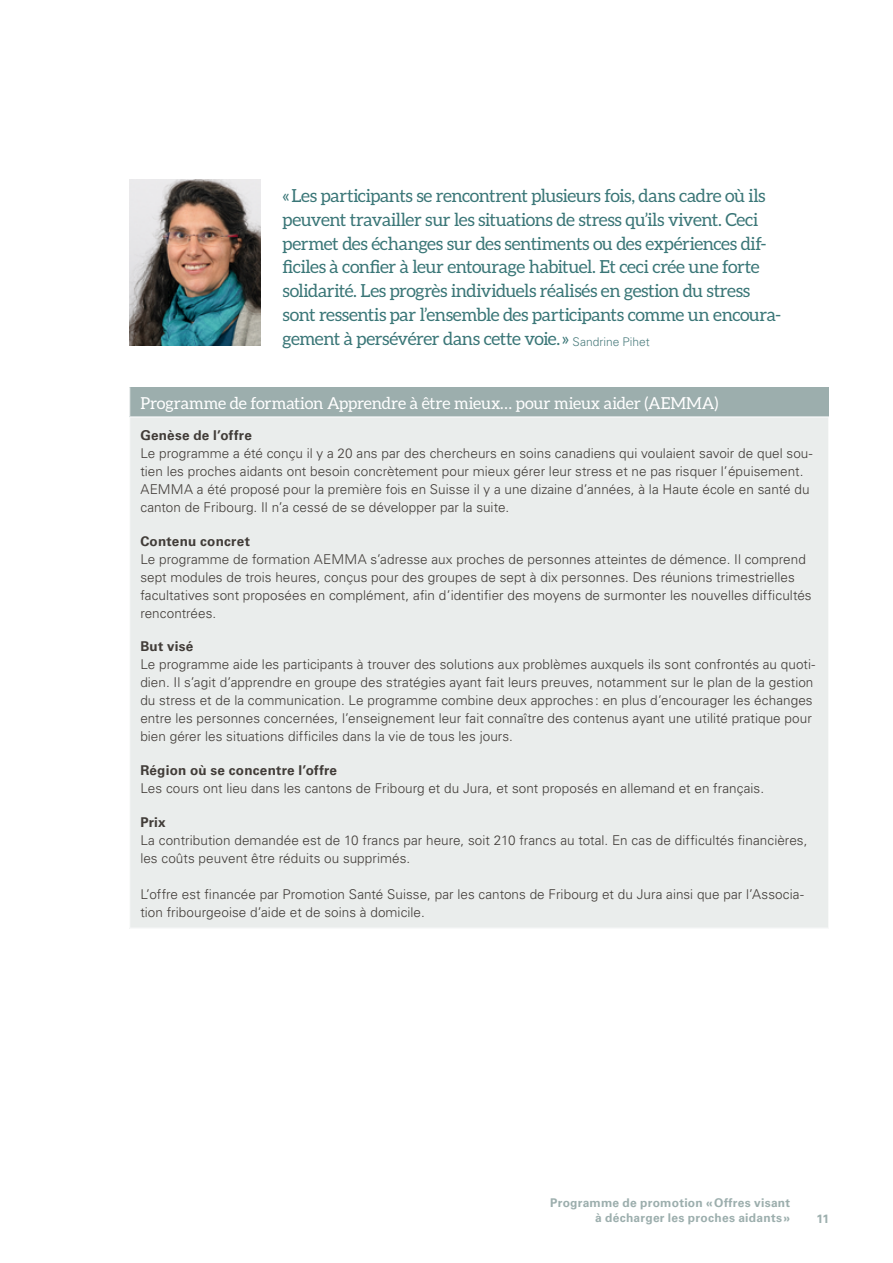
<style>
.page{position:relative;width:893px;height:1263px;background:#fff}
.page>*{position:absolute;margin:0;border:0;box-sizing:border-box;transform-origin:0 0}
.t1{font:18px/24px "Aleo";letter-spacing:-.02em;color:#3a7677}
.t2{font:16.5px "Aleo";letter-spacing:-.01em;color:#fff}
.t3{font:300 13.5px/18px "Univers LT";letter-spacing:.005em;color:#413c38}
.t4{font:700 13.5px "Univers LT";letter-spacing:.02em;color:#413c38}
.t5{font:700 12px/15px "Univers LT";letter-spacing:.02em;color:#9caead;text-align:right}
.s1{font-family:"Univers LT";font-weight:300;font-size:12px;color:#4f7f80}
</style>
<div class="page">
<div style="left:130px;top:387px;width:699px;height:30px;background:#9caead"></div>
<div style="left:130px;top:417px;width:699px;height:511px;background:#eaedec"></div>
<hr style="left:129px;top:417px;width:700px;height:1px;background:#fff">
<hr style="left:828px;top:417px;width:1px;height:511px;background:#fff">
<img style="left:129px;top:180px;width:131px;height:165px">
<p class="t1" style="left:283px;top:183px;width:500px">«Les participants se rencontrent plusieurs fois, dans cadre où ils peuvent travailler sur les situations de stress qu’ils vivent. Ceci permet des échanges sur des sentiments ou des expériences dif&shy;ficiles à confier à leur entourage habituel. Et ceci crée une forte solidarité. Les progrès individuels réalisés en gestion du stress sont ressentis par l’ensemble des participants comme un encoura&shy;gement à persévérer dans cette voie.» <span class="s1">Sandrine Pihet</span></p>
<p class="t2" style="left:140px;top:393px;width:579px">Programme de formation Apprendre à être mieux… pour mieux aider (AEMMA)</p>
<p class="t4" style="left:140px;top:427px;width:113px">Genèse de l’offre</p>
<p class="t3" style="left:140px;top:444px;width:674px">Le programme a été conçu il y a 20 ans par des chercheurs en soins canadiens qui voulaient savoir de quel sou&shy;tien les proches aidants ont besoin concrètement pour mieux gérer leur stress et ne pas risquer l’épuisement.<br>AEMMA a été proposé pour la première fois en Suisse il y a une dizaine d’années, à la Haute école en santé du canton de Fribourg. Il n’a cessé de se développer par la suite.</p>
<p class="t4" style="left:140px;top:533px;width:111px">Contenu concret</p>
<p class="t3" style="left:140px;top:550px;width:673px">Le programme de formation AEMMA s’adresse aux proches de personnes atteintes de démence. Il comprend sept modules de trois heures, conçus pour des groupes de sept à dix personnes. Des réunions trimestrielles facultatives sont proposées en complément, afin d’identifier des moyens de surmonter les nouvelles difficultés rencontrées.</p>
<p class="t4" style="left:140px;top:639px;width:54px">But visé</p>
<p class="t3" style="left:140px;top:655px;width:676px">Le programme aide les participants à trouver des solutions aux problèmes auxquels ils sont confrontés au quoti&shy;dien. Il s’agit d’apprendre en groupe des stratégies ayant fait leurs preuves, notamment sur le plan de la gestion du stress et de la communication. Le programme combine deux approches : en plus d’encourager les échanges entre les personnes concernées, l’enseignement leur fait connaître des contenus ayant une utilité pratique pour bien gérer les situations difficiles dans la vie de tous les jours.</p>
<p class="t4" style="left:140px;top:762px;width:198px">Région où se concentre l’offre</p>
<p class="t3" style="left:140px;top:779px;width:625px">Les cours ont lieu dans les cantons de Fribourg et du Jura, et sont proposés en allemand et en français.</p>
<p class="t4" style="left:140px;top:814px;width:27px">Prix</p>
<p class="t3" style="left:140px;top:831px;width:669px">La contribution demandée est de 10 francs par heure, soit 210 francs au total. En cas de difficultés financières, les coûts peuvent être réduits ou supprimés.</p>
<p class="t3" style="left:140px;top:885px;width:665px">L’offre est financée par Promotion Santé Suisse, par les cantons de Fribourg et du Jura ainsi que par l’Associa&shy;tion fribourgeoise d’aide et de soins à domicile.</p>
<p class="t5" style="left:550px;top:1195px;width:241px">Programme de promotion «Offres visant à décharger les proches aidants»</p>
<p class="t5" style="left:816px;top:1211px;width:14px">11</p>
</div>
